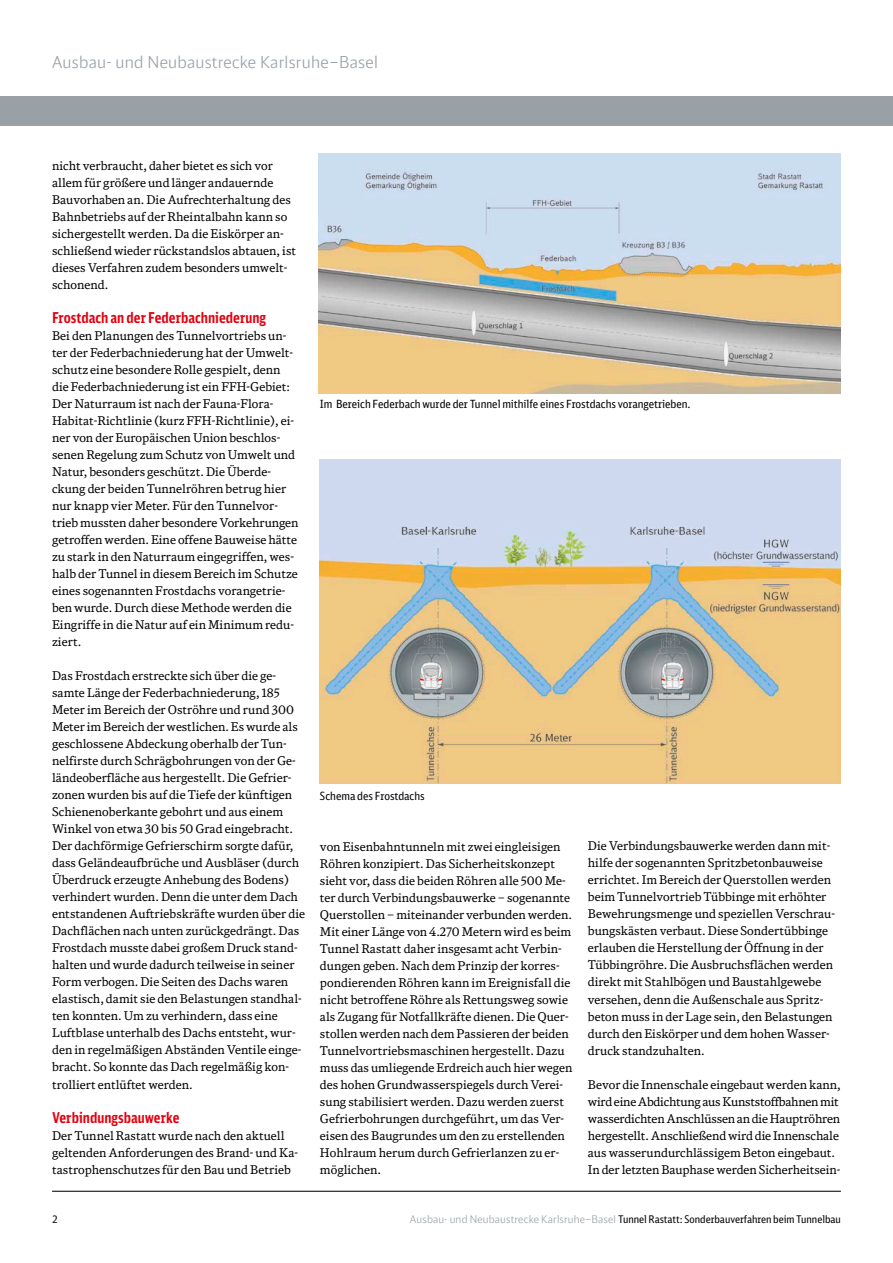
<style>
.page{position:relative;width:893px;height:1263px;background:#fff}
.page>*{position:absolute;margin:0;border:0;box-sizing:border-box;transform-origin:0 0}
.t1{font:300 16.5px "DB Head";letter-spacing:.015em;color:#99a1a7}
.t2{font:700 15px "DB Sans Comp";color:#e2000f}
.t3{font:12px/17px "DB News";color:#000}
.t4{font:11.25px "DB Sans Cond";color:#000}
.t5{font:10.5px "DB Sans Cond";color:#000}
.s1{font-family:"DB Head";font-weight:300;color:#99a1a7}
</style>
<div class="page">
<div style="left:0;top:96px;width:893px;height:29px;background:#99a1a7"></div>
<img style="left:319px;top:154px;width:522px;height:239px">
<img style="left:320px;top:459px;width:521px;height:325px">
<hr style="left:52px;top:1191px;width:789px;height:1px;background:#000">
<h1 class="t1" style="left:52px;top:52px;width:327px">Ausbau- und Neubaustrecke Karlsruhe–Basel</h1>
<p class="t3" style="left:52px;top:157px;width:246px">nicht verbraucht, daher bietet es sich vor allem für größere und länger andauernde Bauvorhaben an. Die Aufrechterhaltung des Bahnbetriebs auf der Rheintalbahn kann so sichergestellt werden. Da die Eiskörper an&shy;schließend wieder rückstandslos abtauen, ist dieses Verfahren zudem besonders umwelt&shy;schonend.</p>
<p class="t2" style="left:52px;top:308px;width:216px">Frostdach an der Federbachniederung</p>
<p class="t3" style="left:52px;top:327px;width:248px">Bei den Planungen des Tunnelvortriebs un&shy;ter der Federbachniederung hat der Umwelt&shy;schutz eine besondere Rolle gespielt, denn die Federbachniederung ist ein FFH-Gebiet:<br>Der Naturraum ist nach der Fauna-Flora-Habitat-Richtlinie (kurz FFH-Richtlinie), ei&shy;ner von der Europäischen Union beschlos&shy;senen Regelung zum Schutz von Umwelt und Natur, besonders geschützt. Die Überde&shy;ckung der beiden Tunnelröhren betrug hier nur knapp vier Meter. Für den Tunnelvor&shy;trieb mussten daher besondere Vorkehrungen getroffen werden. Eine offene Bauweise hätte zu stark in den Naturraum eingegriffen, wes&shy;halb der Tunnel in diesem Bereich im Schutze eines sogenannten Frostdachs vorangetrie&shy;ben wurde. Durch diese Methode werden die Eingriffe in die Natur auf ein Minimum redu&shy;ziert.</p>
<p class="t3" style="left:52px;top:667px;width:254px">Das Frostdach erstreckte sich über die ge&shy;samte Länge der Federbachniederung, 185<br>Meter im Bereich der Oströhre und rund 300<br>Meter im Bereich der westlichen. Es wurde als geschlossene Abdeckung oberhalb der Tun&shy;nelfirste durch Schrägbohrungen von der Ge&shy;ländeoberfläche aus hergestellt. Die Gefrier&shy;zonen wurden bis auf die Tiefe der künftigen Schienenoberkante gebohrt und aus einem Winkel von etwa 30 bis 50 Grad eingebracht.<br>Der dachförmige Gefrierschirm sorgte dafür, dass Geländeaufbrüche und Ausbläser (durch Überdruck erzeugte Anhebung des Bodens) verhindert wurden. Denn die unter dem Dach entstandenen Auftriebskräfte wurden über die Dachflächen nach unten zurückgedrängt. Das Frostdach musste dabei großem Druck stand&shy;halten und wurde dadurch teilweise in seiner Form verbogen. Die Seiten des Dachs waren elastisch, damit sie den Belastungen standhal&shy;ten konnten. Um zu verhindern, dass eine Luftblase unterhalb des Dachs entsteht, wur&shy;den in regelmäßigen Abständen Ventile einge&shy;bracht. So konnte das Dach regelmäßig kon&shy;trolliert entlüftet werden.</p>
<p class="t2" style="left:52px;top:1108px;width:129px">Verbindungsbauwerke</p>
<p class="t3" style="left:52px;top:1127px;width:247px">Der Tunnel Rastatt wurde nach den aktuell geltenden Anforderungen des Brand- und Ka&shy;tastrophenschutzes für den Bau und Betrieb</p>
<p class="t4" style="left:320px;top:397px;width:372px">Im Bereich Federbach wurde der Tunnel mithilfe eines Frostdachs vorangetrieben.</p>
<p class="t4" style="left:320px;top:788px;width:106px">Schema des Frostdachs</p>
<p class="t3" style="left:320px;top:837px;width:254px">von Eisenbahntunneln mit zwei eingleisigen Röhren konzipiert. Das Sicherheitskonzept sieht vor, dass die beiden Röhren alle 500 Me&shy;ter durch Verbindungsbauwerke – sogenannte Querstollen – miteinander verbunden werden.<br>Mit einer Länge von 4.270 Metern wird es beim Tunnel Rastatt daher insgesamt acht Verbin&shy;dungen geben. Nach dem Prinzip der korres&shy;pondierenden Röhren kann im Ereignisfall die nicht betroffene Röhre als Rettungsweg sowie als Zugang für Notfallkräfte dienen. Die Quer&shy;stollen werden nach dem Passieren der beiden Tunnelvortriebsmaschinen hergestellt. Dazu muss das umliegende Erdreich auch hier wegen des hohen Grundwasserspiegels durch Verei&shy;sung stabilisiert werden. Dazu werden zuerst Gefrierbohrungen durchgeführt, um das Ver&shy;eisen des Baugrundes um den zu erstellenden Hohlraum herum durch Gefrierlanzen zu er&shy;möglichen.</p>
<p class="t3" style="left:588px;top:837px;width:249px">Die Verbindungsbauwerke werden dann mit&shy;hilfe der sogenannten Spritzbetonbauweise errichtet. Im Bereich der Querstollen werden beim Tunnelvortrieb Tübbinge mit erhöhter Bewehrungsmenge und speziellen Verschrau&shy;bungskästen verbaut. Diese Sondertübbinge erlauben die Herstellung der Öffnung in der Tübbingröhre. Die Ausbruchsflächen werden direkt mit Stahlbögen und Baustahlgewebe versehen, denn die Außenschale aus Spritz&shy;beton muss in der Lage sein, den Belastungen durch den Eiskörper und dem hohen Wasser&shy;druck standzuhalten.</p>
<p class="t3" style="left:588px;top:1075px;width:255px">Bevor die Innenschale eingebaut werden kann, wird eine Abdichtung aus Kunststoffbahnen mit wasserdichten Anschlüssen an die Hauptröhren hergestellt. Anschließend wird die Innenschale aus wasserundurchlässigem Beton eingebaut.<br>In der letzten Bauphase werden Sicherheitsein-</p>
<p class="t5" style="left:52px;top:1212px;width:7px">2</p>
<p class="t5" style="left:410px;top:1212px;width:432px"><span class="s1">Ausbau- und Neubaustrecke Karlsruhe–Basel</span> Tunnel Rastatt: Sonderbauverfahren beim Tunnelbau</p>
</div>
